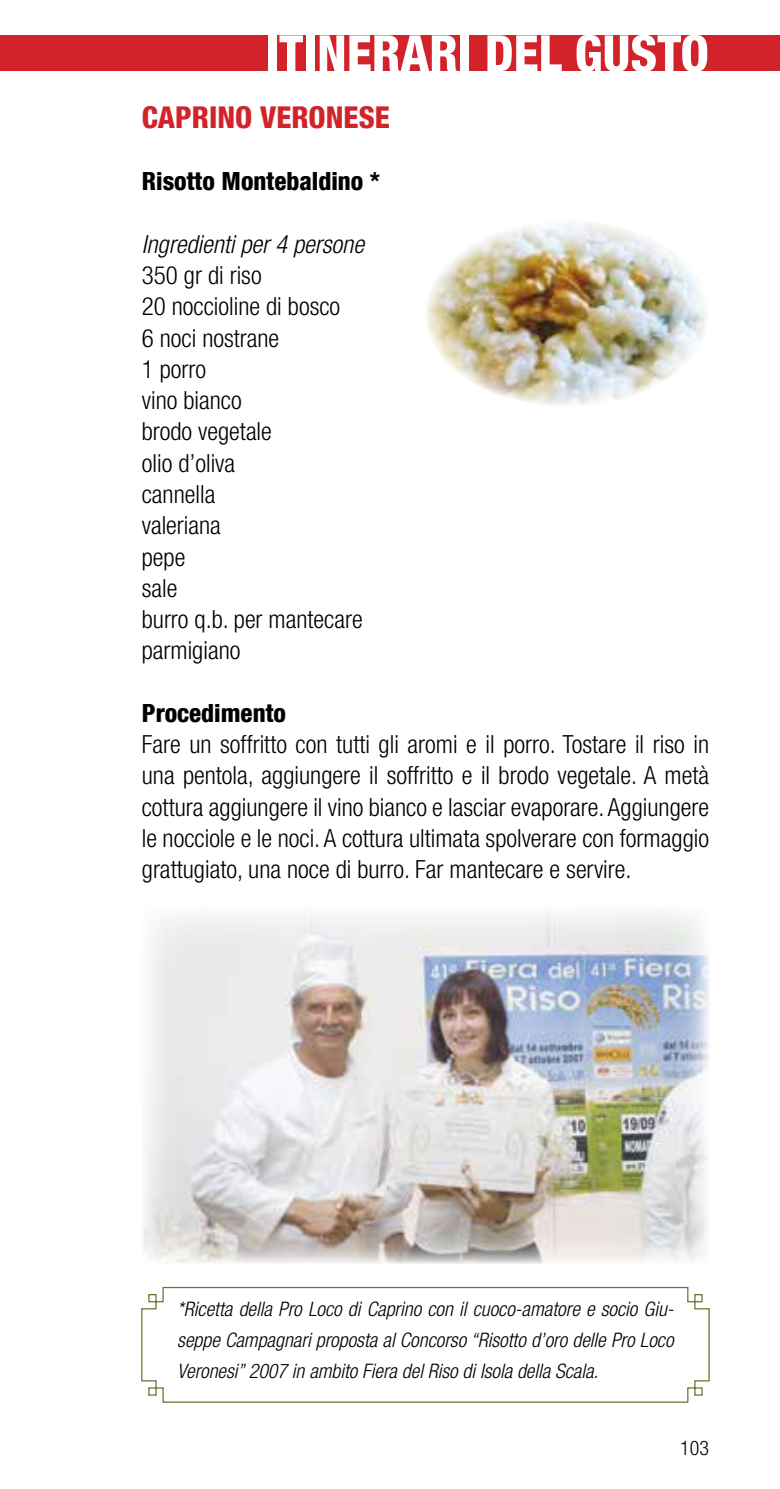
<style>
.page{position:relative;width:780px;height:1489px;background:#fff}
.page>*{position:absolute;margin:0;border:0;box-sizing:border-box;transform-origin:0 0}
.t1{font:800 condensed 50px "Helvetica Neue LT Com";color:#fff}
.t2{font:800 condensed 30px "Helvetica Neue LT Com";color:#d2232a}
.t3{font:300 condensed 25px/31.2px "Helvetica Neue LT Com";color:#000}
.t4{font:800 condensed 25px "Helvetica Neue LT Com";color:#000}
.t5{font:italic 300 condensed 25px "Helvetica Neue LT Com";color:#000}
.t6{font:italic 300 condensed 20px/31.2px "Helvetica Neue LT Com";color:#000;text-align:justify}
.t7{font:300 condensed 20px "Helvetica Neue LT Com";color:#000}
</style>
<div class="page">
<div style="left:0;top:35px;width:780px;height:36px;background:#d2232a"></div>
<svg style="left:141px;top:1286px;width:569px;height:117px"></svg>
<img style="left:143px;top:913px;width:566px;height:350px">
<img style="left:426px;top:222px;width:281px;height:184px">
<h1 class="t1" style="left:265px;top:23px;width:445px">ITINERARI DEL GUSTO</h1>
<p class="t2" style="left:142px;top:99px;width:249px">CAPRINO VERONESE</p>
<p class="t4" style="left:142px;top:166px;width:240px">Risotto Montebaldino *</p>
<p class="t5" style="left:142px;top:230px;width:224px">Ingredienti per 4 persone</p>
<p class="t3" style="left:142px;top:259px;width:222px">350 gr di riso<br>20 noccioline di bosco<br>6 noci nostrane<br>1 porro<br>vino bianco<br>brodo vegetale<br>olio d’oliva<br>cannella<br>valeriana<br>pepe<br>sale<br>burro q.b. per mantecare parmigiano</p>
<p class="t4" style="left:142px;top:697px;width:146px">Procedimento</p>
<p class="t3" style="left:142px;top:728px;width:569px;text-align:justify">Fare un soffritto con tutti gli aromi e il porro. Tostare il riso in una pentola, aggiungere il soffritto e il brodo vegetale. A metà cottura aggiungere il vino bianco e lasciar evaporare. Aggiungere le nocciole e le noci. A cottura ultimata spolverare con formaggio grattugiato, una noce di burro. Far mantecare e servire.</p>
<p class="t6" style="left:177px;top:1292px;width:498px">*Ricetta della Pro Loco di Caprino con il cuoco-amatore e socio Giu&shy;seppe Campagnari proposta al Concorso “Risotto d’oro delle Pro Loco Veronesi” 2007 in ambito Fiera del Riso di Isola della Scala.</p>
<p class="t7" style="left:680px;top:1435px;width:30px">103</p>
</div>
